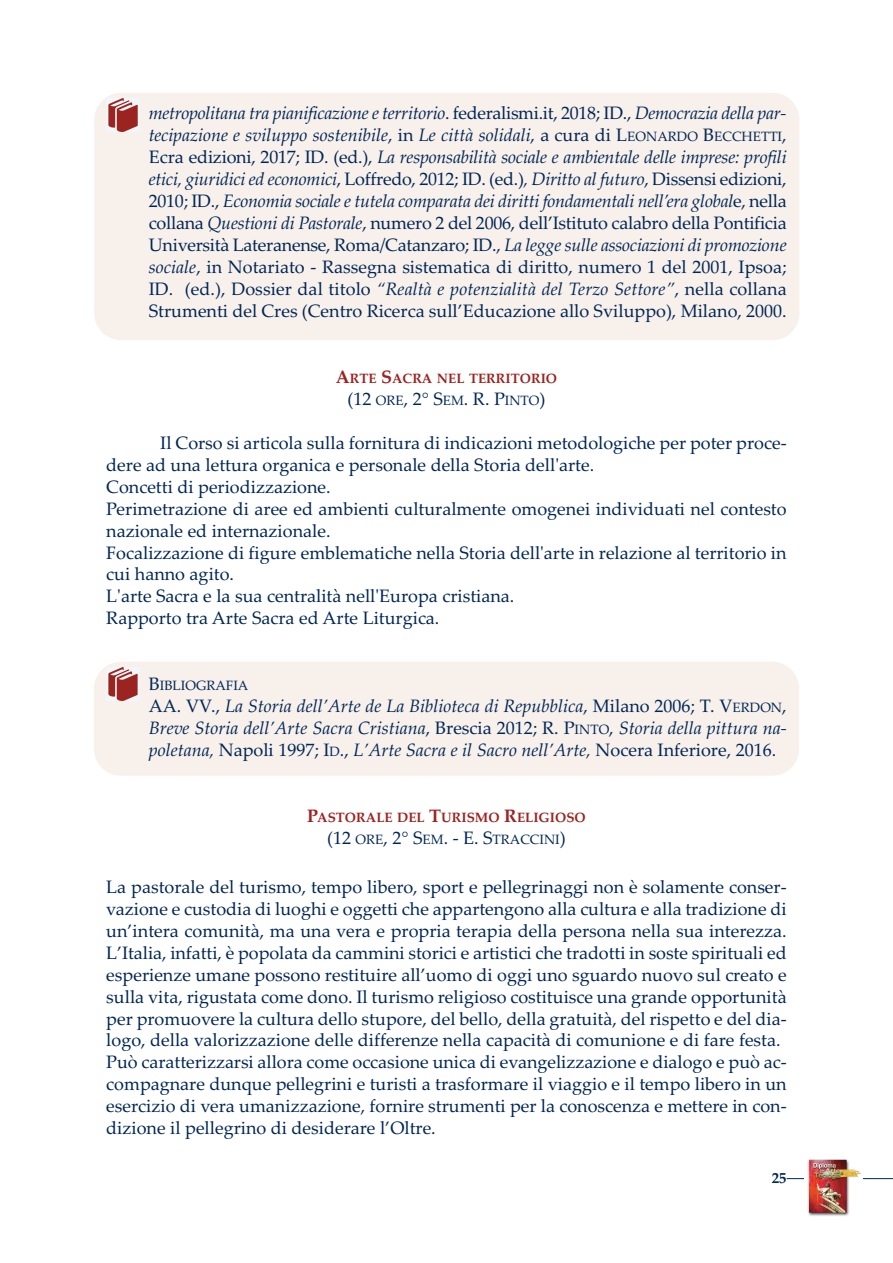
<style>
.page{position:relative;width:893px;height:1263px;background:#fff}
.page>*{position:absolute;margin:0;border:0;box-sizing:border-box;transform-origin:0 0}
.t1{font:18px/21.9px "Palatino Linotype";color:#002654}
.t2{font:italic 18px/21.9px "Palatino Linotype";color:#002654;text-align:justify}
.t3{font:700 15px "Palatino Linotype";color:#002654}
.t4{font:700 13.5px "Palatino Linotype";color:#9c2320}
.t5{font:13.5px "Palatino Linotype";color:#002654}
.s1{font-style:italic}
.s2{font-size:13.5px}
.s3{font-size:18px}
.s4{font-style:normal}
.s5{font-style:normal;font-size:13.5px}
</style>
<div class="page">
<div style="left:94px;top:93px;width:705px;height:247px;background:#f7f0eb;border-radius:27px"></div>
<img style="left:107px;top:99px;width:32px;height:32px">
<div style="left:94px;top:662px;width:705px;height:114px;background:#f7f0eb;border-radius:27px"></div>
<img style="left:107px;top:668px;width:32px;height:32px">
<hr style="left:787px;top:1178px;width:106px;height:1px;background:#002654">
<img style="left:804px;top:1159px;width:58px;height:57px">
<p class="t1" style="left:149px;top:102px;width:639px;text-align:justify"><span class="s1">metropolitana tra pianificazione e territorio</span>. federalismi.it, 2018; ID., <span class="s1">Democrazia della par&shy;tecipazione e sviluppo sostenibile</span>, in <span class="s1">Le città solidali</span>, a cura di L<span class="s2">EONARDO</span> B<span class="s2">ECCHETTI</span>, Ecra edizioni, 2017; ID. (ed.), <span class="s1">La responsabilità sociale e ambientale delle imprese: profili etici, giuridici ed economici</span>, Loffredo, 2012; ID. (ed.)<span class="s1">, Diritto al futuro</span>, Dissensi edizioni, 2010; ID., <span class="s1">Economia sociale e tutela comparata dei diritti fondamentali nell’era global</span>e, nella collana <span class="s1">Questioni di Pastorale</span>, numero 2 del 2006, dell’Istituto calabro della Pontificia Università Lateranense, Roma/Catanzaro; ID., <span class="s1">La legge sulle associazioni di promozione sociale</span>, in Notariato - Rassegna sistematica di diritto, numero 1 del 2001, Ipsoa; ID. (ed.), Dossier dal titolo <span class="s1">“Realtà e potenzialità del Terzo Settore”</span>, nella collana Strumenti del Cres (Centro Ricerca sull’Educazione allo Sviluppo), Milano, 2000.</p>
<p class="t4" style="left:336px;top:370px;width:223px"><span class="s3">A</span>RTE <span class="s3">S</span>ACRA NEL TERRITORIO</p>
<p class="t1" style="left:347px;top:388px;width:200px">(12 <span class="s2">ORE</span>, 2° S<span class="s2">EM</span>. R. P<span class="s2">INTO</span>)</p>
<p class="t1" style="left:106px;top:432px;width:682px;text-indent:54px">Il Corso si articola sulla fornitura di indicazioni metodologiche per poter proce&shy;dere ad una lettura organica e personale della Storia dell'arte.<br>Concetti di periodizzazione.<br>Perimetrazione di aree ed ambienti culturalmente omogenei individuati nel contesto nazionale ed internazionale.<br>Focalizzazione di figure emblematiche nella Storia dell'arte in relazione al territorio in cui hanno agito.<br>L'arte Sacra e la sua centralità nell'Europa cristiana.<br>Rapporto tra Arte Sacra ed Arte Liturgica.</p>
<p class="t5" style="left:149px;top:678px;width:101px"><span class="s3">B</span>IBLIOGRAFIA</p>
<p class="t2" style="left:149px;top:695px;width:639px"><span class="s4">AA. VV.,</span> La Storia dell’Arte de La Biblioteca di Repubblica<span class="s4">, Milano 2006; T. V</span><span class="s5">ERDON</span><span class="s4">, </span>Breve Storia dell’Arte Sacra Cristiana<span class="s4">, Brescia 2012; R. P</span><span class="s5">INTO</span><span class="s4">,</span> Storia della pittura na&shy;poletana, <span class="s4">Napoli 1997; I</span><span class="s5">D</span><span class="s4">.,</span> L’Arte Sacra e il Sacro nell’Arte, <span class="s4">Nocera Inferiore, 2016.</span></p>
<p class="t4" style="left:307px;top:809px;width:280px"><span class="s3">P</span>ASTORALE DEL <span class="s3">T</span>URISMO <span class="s3">R</span>ELIGIOSO</p>
<p class="t1" style="left:327px;top:827px;width:240px">(12 <span class="s2">ORE</span>, 2° S<span class="s2">EM</span>. - E. S<span class="s2">TRACCINI</span>)</p>
<p class="t1" style="left:106px;top:876px;width:682px">La pastorale del turismo, tempo libero, sport e pellegrinaggi non è solamente conser&shy;vazione e custodia di luoghi e oggetti che appartengono alla cultura e alla tradizione di un’intera comunità, ma una vera e propria terapia della persona nella sua interezza.<br>L’Italia, infatti, è popolata da cammini storici e artistici che tradotti in soste spirituali ed esperienze umane possono restituire all’uomo di oggi uno sguardo nuovo sul creato e sulla vita, rigustata come dono. Il turismo religioso costituisce una grande opportunità per promuovere la cultura dello stupore, del bello, della gratuità, del rispetto e del dia&shy;logo, della valorizzazione delle differenze nella capacità di comunione e di fare festa.<br>Può caratterizzarsi allora come occasione unica di evangelizzazione e dialogo e può ac&shy;compagnare dunque pellegrini e turisti a trasformare il viaggio e il tempo libero in un esercizio di vera umanizzazione, fornire strumenti per la conoscenza e mettere in con&shy;dizione il pellegrino di desiderare l’Oltre.</p>
<p class="t3" style="left:772px;top:1169px;width:16px">25</p>
</div>
